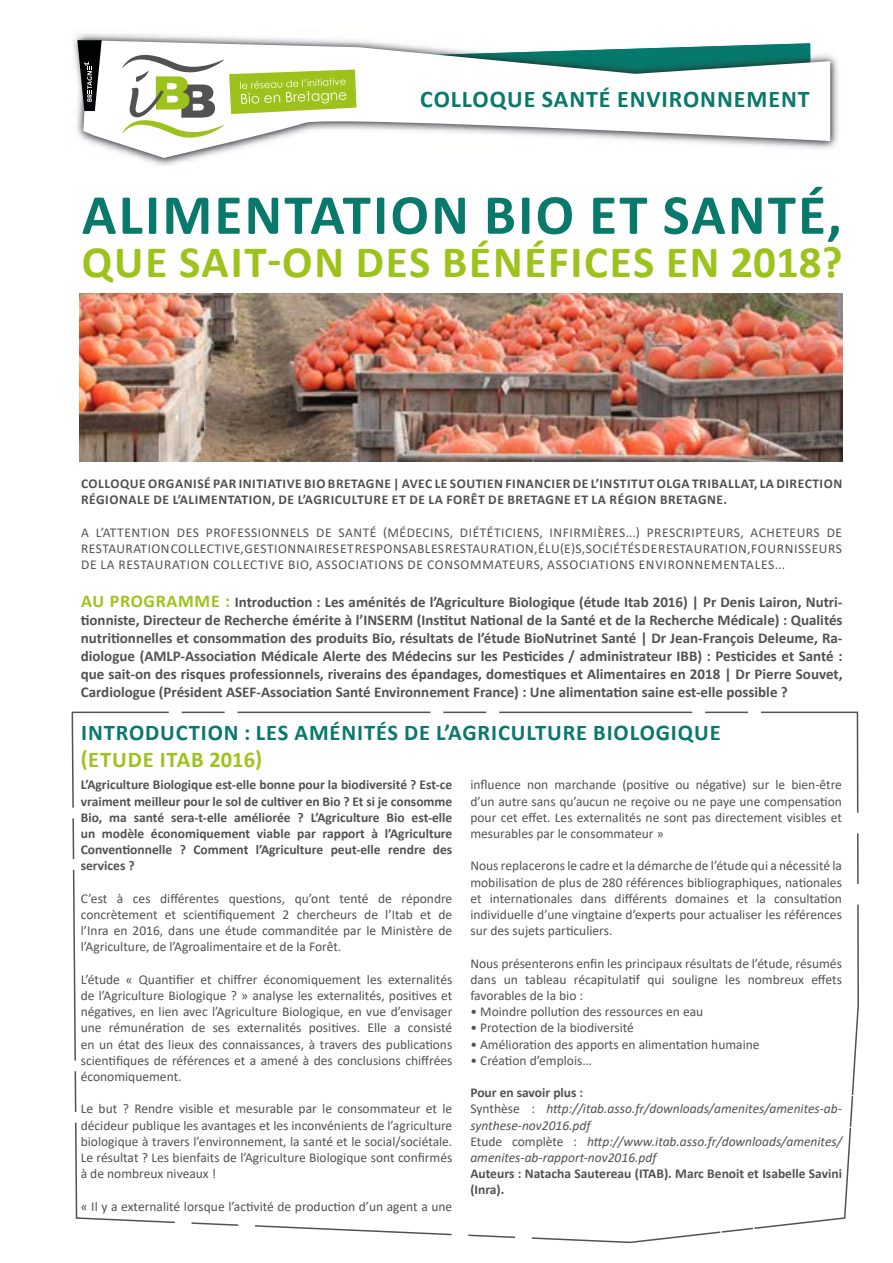
<style>
.page{position:relative;width:893px;height:1263px;background:#fff}
.page>*{position:absolute;margin:0;border:0;box-sizing:border-box;transform-origin:0 0}
.t1{font:700 57px "Calibri";letter-spacing:.04em;color:#09796c}
.t2{font:700 45px "Calibri";letter-spacing:.04em;color:#9dc31b}
.t3{font:700 24px "Calibri";letter-spacing:.04em;color:#09796c}
.t4{font:700 22.5px "Calibri";letter-spacing:.04em;color:#09796c}
.t5{font:700 22.5px "Calibri";letter-spacing:.04em;color:#9dc31b}
.t6{font:700 15px/18px "Calibri";color:#525252;text-align:justify}
.t7{font:13.5px/16.2px "Calibri";color:#525252;text-align:justify}
.t8{font:700 13.5px/16.2px "Calibri";letter-spacing:.04em;color:#525252}
.t9{font:italic 13.5px/16.2px "Calibri";color:#525252}
.t10{font:700 13.5px/16.2px "Calibri";color:#525252}
.s1{font-size:18px;color:#9dc31b}
.s2{font-weight:700;font-style:normal}
.s3{font-style:normal}
</style>
<div class="page">
<img style="left:73px;top:33px;width:765px;height:133px">
<svg style="left:80px;top:40px;width:750px;height:118px"></svg>
<svg style="left:122px;top:55px;width:234px;height:83px"></svg>
<svg style="left:77px;top:40px;width:25px;height:71px"></svg>
<svg style="left:71px;top:711px;width:788px;height:533px"></svg>
<img style="left:80px;top:293px;width:762px;height:168px">
<h3 class="t3" style="left:420px;top:82px;width:391px">COLLOQUE SANTÉ ENVIRONNEMENT</h3>
<h1 class="t1" style="left:82px;top:175px;width:761px">ALIMENTATION BIO ET SANTÉ,</h1>
<h2 class="t2" style="left:82px;top:230px;width:762px">QUE SAIT-ON DES BÉNÉFICES EN 2018?</h2>
<p class="t8" style="left:81px;top:475px;width:763px">COLLOQUE ORGANISÉ PAR INITIATIVE BIO BRETAGNE | AVEC LE SOUTIEN FINANCIER DE L’INSTITUT OLGA TRIBALLAT, LA DIRECTION<br>RÉGIONALE DE L’ALIMENTATION, DE L’AGRICULTURE ET DE LA FORÊT DE BRETAGNE ET LA RÉGION BRETAGNE.</p>
<p class="t7" style="left:81px;top:524px;width:763px">A L’ATTENTION DES PROFESSIONNELS DE SANTÉ (MÉDECINS, DIÉTÉTICIENS, INFIRMIÈRES...) PRESCRIPTEURS, ACHETEURS DE RESTAURATION COLLECTIVE, GESTIONNAIRES ET RESPONSABLES RESTAURATION, ÉLU(E)S, SOCIÉTÉS DE RESTAURATION, FOURNISSEURS DE LA RESTAURATION COLLECTIVE BIO, ASSOCIATIONS DE CONSOMMATEURS, ASSOCIATIONS ENVIRONNEMENTALES...</p>
<p class="t6" style="left:81px;top:592px;width:763px"><span class="s1">AU PROGRAMME :</span> Introduction : Les aménités de l’Agriculture Biologique (étude Itab 2016) | Pr Denis Lairon, Nutri&shy;tionniste, Directeur de Recherche émérite à l’INSERM (Institut National de la Santé et de la Recherche Médicale) : Qualités nutritionnelles et consommation des produits Bio, résultats de l’étude BioNutrinet Santé | Dr Jean-François Deleume, Ra&shy;diologue (AMLP-Association Médicale Alerte des Médecins sur les Pesticides / administrateur IBB) : Pesticides et Santé : que sait-on des risques professionnels, riverains des épandages, domestiques et Alimentaires en 2018 | Dr Pierre Souvet, Cardiologue (Président ASEF-Association Santé Environnement France) : Une alimentation saine est-elle possible ?</p>
<h3 class="t4" style="left:81px;top:716px;width:641px">INTRODUCTION : LES AMÉNITÉS DE L’AGRICULTURE BIOLOGIQUE</h3>
<h3 class="t5" style="left:81px;top:743px;width:183px">(ETUDE ITAB 2016)</h3>
<p class="t8" style="left:81px;top:777px;width:373px;text-align:justify">L’Agriculture Biologique est-elle bonne pour la biodiversité ? Est-ce vraiment meilleur pour le sol de cultiver en Bio ? Et si je consomme Bio, ma santé sera-t-elle améliorée ? L’Agriculture Bio est-elle un modèle économiquement viable par rapport à l’Agriculture Conventionnelle ? Comment l’Agriculture peut-elle rendre des services ?</p>
<p class="t7" style="left:81px;top:890px;width:373px">C’est à ces différentes questions, qu’ont tenté de répondre concrètement et scientifiquement 2 chercheurs de l’Itab et de l’Inra en 2016, dans une étude commanditée par le Ministère de l’Agriculture, de l’Agroalimentaire et de la Forêt.</p>
<p class="t7" style="left:81px;top:971px;width:373px">L’étude « Quantifier et chiffrer économiquement les externalités de l’Agriculture Biologique ? » analyse les externalités, positives et négatives, en lien avec l’Agriculture Biologique, en vue d’envisager une rémunération de ses externalités positives. Elle a consisté en un état des lieux des connaissances, à travers des publications scientifiques de références et a amené à des conclusions chiffrées économiquement.</p>
<p class="t7" style="left:81px;top:1100px;width:373px">Le but ? Rendre visible et mesurable par le consommateur et le décideur publique les avantages et les inconvénients de l’agriculture biologique à travers l’environnement, la santé et le social/sociétale.<br>Le résultat ? Les bienfaits de l’Agriculture Biologique sont confirmés à de nombreux niveaux !</p>
<p class="t7" style="left:81px;top:1198px;width:373px">« Il y a externalité lorsque l’activité de production d’un agent a une</p>
<p class="t7" style="left:470px;top:776px;width:373px">influence non marchande (positive ou négative) sur le bien-être d’un autre sans qu’aucun ne reçoive ou ne paye une compensation pour cet effet. Les externalités ne sont pas directement visibles et mesurables par le consommateur »</p>
<p class="t7" style="left:470px;top:857px;width:373px">Nous replacerons le cadre et la démarche de l’étude qui a nécessité la mobilisation de plus de 280 références bibliographiques, nationales et internationales dans différents domaines et la consultation individuelle d’une vingtaine d’experts pour actualiser les références sur des sujets particuliers.</p>
<p class="t7" style="left:470px;top:955px;width:373px">Nous présenterons enfin les principaux résultats de l’étude, résumés dans un tableau récapitulatif qui souligne les nombreux effets favorables de la bio :</p>
<p class="t7" style="left:470px;top:1003px;width:234px">• Moindre pollution des ressources en eau</p>
<p class="t7" style="left:470px;top:1019px;width:165px">• Protection de la biodiversité</p>
<p class="t7" style="left:470px;top:1036px;width:291px">• Amélioration des apports en alimentation humaine</p>
<p class="t7" style="left:470px;top:1052px;width:123px">• Création d’emplois…</p>
<p class="t9" style="left:470px;top:1084px;width:373px"><span class="s2">Pour en savoir plus :<br></span><span class="s3">Synthèse :</span> http://itab.asso.fr/downloads/amenites/amenites-ab&shy;synthese-nov2016.pdf<br><span class="s3">Etude complète :</span> http://www.itab.asso.fr/downloads/amenites/ amenites-ab-rapport-nov2016.pdf</p>
<p class="t10" style="left:470px;top:1165px;width:373px">Auteurs : Natacha Sautereau (ITAB). Marc Benoit et Isabelle Savini (Inra).</p>
</div>
